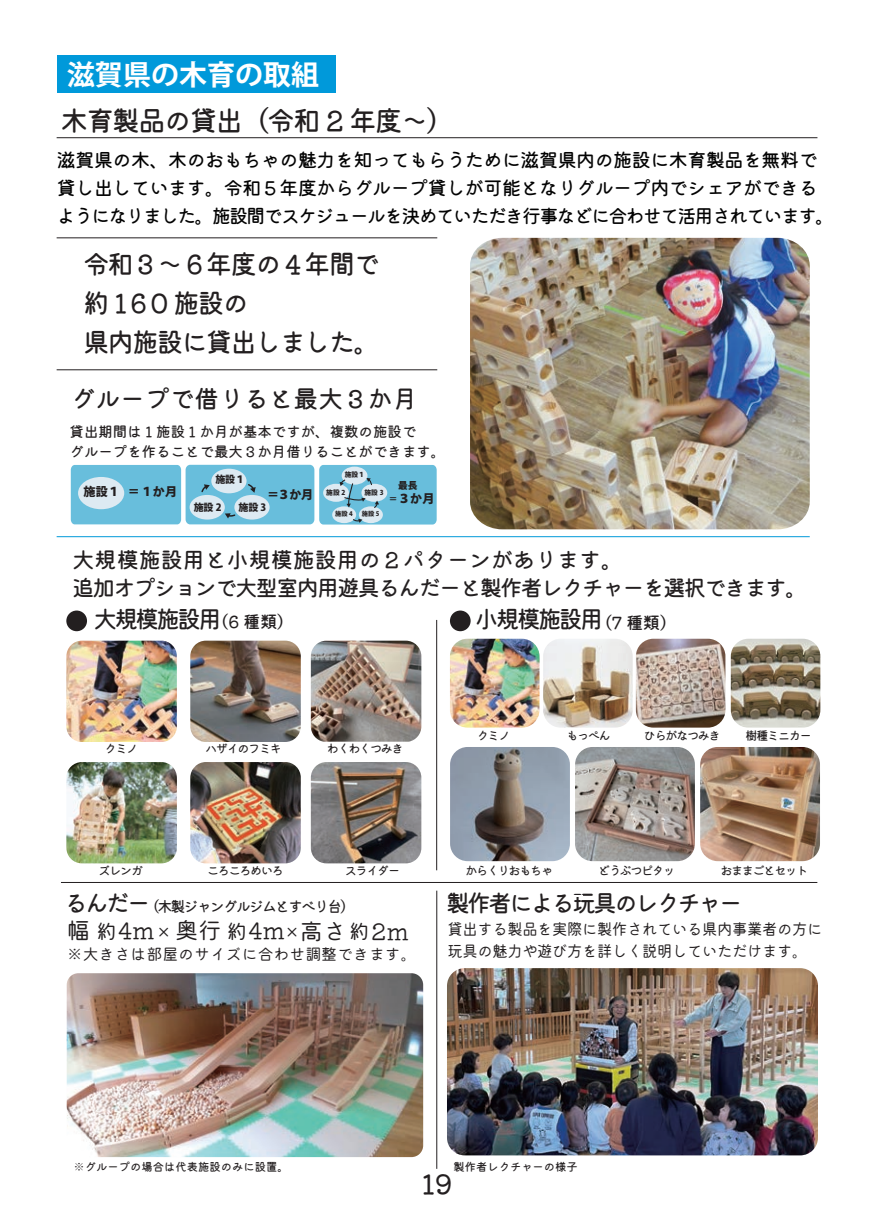
<style>
.page{position:relative;width:874px;height:1225px;background:#fff}
.page>*{position:absolute;margin:0;border:0;box-sizing:border-box;transform-origin:0 0}
.t1{font:28px "Mamelon 5 Hi Regular";letter-spacing:-.05em;color:#231f20}
.t2{font:700 28px "Koz Go Pr 6 N";color:#fff}
.t3{font:27px "Mamelon 5 Hi Regular";color:#231f20}
.t4{font:26.6px/39px "Mamelon 5 Hi Regular";letter-spacing:-.05em;color:#231f20}
.t5{font:24.8px "Mamelon 5 Hi Regular";color:#231f20}
.t6{font:24px "Mamelon 5 Hi Regular";letter-spacing:-.1em;color:#231f20}
.t7{font:23.2px "Mamelon 3.5 Hi Regular";color:#231f20}
.t8{font:22px/28px "Mamelon 5 Hi Regular";letter-spacing:-.075em;color:#231f20}
.t9{font:19px/28px "Mamelon 5 Hi Regular";letter-spacing:-.025em;color:#030303}
.t10{font:16.8px "Mamelon 5 Hi Regular";color:#231f20}
.t11{font:16px/22px "Mamelon 3.5 Hi Regular";letter-spacing:-.025em;color:#231f20;scale:.96 1}
.t12{font:15.8px "Mamelon 3.5 Hi Regular";color:#231f20}
.t13{font:15px "Mamelon 5 Hi Regular";letter-spacing:-.1em;color:#231f20}
.t14{font:14.4px/20.2px "Mamelon 5 Hi Regular";color:#231f20}
.t15{font:12px "Mamelon 5 Hi Regular";letter-spacing:-.1em;color:#231f20}
.t16{font:800 12px "Koz Go Pro";color:#231f20}
.t17{font:11.4px "Mamelon 5 Hi Regular";color:#231f20}
.t18{font:800 10px "Koz Go Pro";letter-spacing:-.025em;color:#231f20}
.t19{font:800 9.6px "Koz Go Pro";color:#231f20}
.t20{font:800 6.8px "Koz Go Pro";color:#231f20}
.t21{font:800 6.2px "Koz Go Pro";color:#231f20}
.s1{font-family:"Mamelon 5 Hi Regular";font-weight:400}
.s2{font-size:24px}
.s3{font-size:20.4px}
.s4{font-size:19.4px}
</style>
<div class="page">
<img style="left:470px;top:238px;width:339px;height:291px">
<img style="left:67px;top:973px;width:356px;height:184px">
<img style="left:447px;top:968px;width:370px;height:187px">
<img style="left:66px;top:640px;width:111px;height:102px">
<img style="left:190px;top:640px;width:110px;height:102px">
<img style="left:311px;top:640px;width:110px;height:101px">
<img style="left:66px;top:762px;width:111px;height:101px">
<img style="left:190px;top:762px;width:110px;height:101px">
<img style="left:311px;top:762px;width:110px;height:101px">
<img style="left:450px;top:639px;width:89px;height:88px">
<img style="left:543px;top:639px;width:89px;height:88px">
<img style="left:635px;top:639px;width:90px;height:88px">
<img style="left:730px;top:639px;width:90px;height:88px">
<img style="left:450px;top:747px;width:119px;height:114px">
<img style="left:575px;top:747px;width:119px;height:114px">
<img style="left:700px;top:747px;width:119px;height:114px">
<div style="left:57px;top:56px;width:278px;height:37px;background:#0099da"></div>
<div style="left:71px;top:465px;width:110px;height:59px;background:#68bedc"></div>
<div style="left:78px;top:477px;width:46px;height:32px;background:#ddeaf2;border-radius:50%"></div>
<div style="left:185px;top:465px;width:129px;height:59px;background:#68bedc;border-radius:5px"></div>
<div style="left:211px;top:469px;width:35px;height:24px;background:#ddeaf2;border-radius:50%"></div>
<div style="left:189px;top:495px;width:36px;height:24px;background:#ddeaf2;border-radius:50%"></div>
<div style="left:234px;top:495px;width:35px;height:24px;background:#ddeaf2;border-radius:50%"></div>
<svg style="left:248px;top:484px;width:7px;height:9px"></svg>
<svg style="left:225px;top:513px;width:11px;height:5px"></svg>
<svg style="left:201px;top:484px;width:9px;height:9px"></svg>
<div style="left:319px;top:465px;width:117px;height:59px;background:#68bedc;border-radius:5px"></div>
<div style="left:341px;top:466px;width:26px;height:18px;background:#ddeaf2;border-radius:50%"></div>
<div style="left:323px;top:484px;width:26px;height:18px;background:#ddeaf2;border-radius:50%"></div>
<div style="left:361px;top:484px;width:26px;height:18px;background:#ddeaf2;border-radius:50%"></div>
<div style="left:332px;top:506px;width:24px;height:17px;background:#ddeaf2;border-radius:50%"></div>
<div style="left:359px;top:506px;width:23px;height:17px;background:#ddeaf2;border-radius:50%"></div>
<svg style="left:352px;top:518px;width:10px;height:5px"></svg>
<svg style="left:339px;top:478px;width:40px;height:30px"></svg>
<hr style="left:57px;top:369px;width:380px;height:1px;background:#231f20">
<hr style="left:57px;top:237px;width:380px;height:1px;background:#231f20">
<hr style="left:57px;top:536px;width:752px;height:1px;background:#0099da">
<hr style="left:57px;top:137px;width:760px;height:1px;background:#231f20">
<hr style="left:436px;top:620px;width:1px;height:250px;background:#231f20">
<hr style="left:436px;top:890px;width:1px;height:278px;background:#231f20">
<hr style="left:61px;top:882px;width:756px;height:1px;background:#231f20">
<div style="left:66px;top:610px;width:21px;height:21px;background:#231f20;border-radius:50%"></div>
<div style="left:449px;top:610px;width:21px;height:21px;background:#231f20;border-radius:50%"></div>
<h1 class="t2" style="left:67px;top:59px;width:254px">滋賀県の木育の取組</h1>
<h1 class="t1" style="left:61px;top:103px;width:394px">木育製品の貸出（令和 2 年度～）</h1>
<p class="t9" style="left:57px;top:146px;width:778px">滋賀県の木、木のおもちゃの魅力を知ってもらうために滋賀県内の施設に木育製品を無料で貸し出しています。令和５年度からグループ貸しが可能となりグループ内でシェアができるようになりました。施設間でスケジュールを決めていただき行事などに合わせて活用されています。</p>
<h3 class="t4" style="left:83px;top:245px;width:297px">令和３～６年度の４年間で約 1６0 施設の<br>県内施設に貸出しました。</h3>
<h3 class="t5" style="left:71px;top:383px;width:348px">グループで借りると最大３か月</h3>
<p class="t14" style="left:70px;top:421px;width:377px">貸出期間は１施設１か月が基本ですが、複数の施設で<br>グループを作ることで最大３か月借りることができます。</p>
<p class="t16" style="left:84px;top:484px;width:95px">施設１ ＝１か月</p>
<p class="t18" style="left:215px;top:473px;width:31px">施設１</p>
<p class="t18" style="left:194px;top:501px;width:29px">施設 2</p>
<p class="t18" style="left:238px;top:501px;width:29px">施設 3</p>
<p class="t16" style="left:267px;top:486px;width:48px">＝３か月</p>
<p class="t20" style="left:344px;top:470px;width:22px">施設１</p>
<p class="t20" style="left:326px;top:487px;width:21px">施設 2</p>
<p class="t20" style="left:364px;top:487px;width:21px">施設 3</p>
<p class="t21" style="left:335px;top:510px;width:19px">施設 4</p>
<p class="t21" style="left:361px;top:510px;width:19px">施設 5</p>
<p class="t19" style="left:398px;top:479px;width:21px">最長</p>
<p class="t16" style="left:387px;top:490px;width:49px"><span class="s1">＝</span>３か月</p>
<p class="t8" style="left:73px;top:546px;width:736px">大規模施設用と小規模施設用の２パターンがあります。<br>追加オプションで大型室内用遊具るんだーと製作者レクチャーを選択できます。</p>
<p class="t6" style="left:94px;top:604px;width:130px">大規模施設用</p>
<p class="t6" style="left:475px;top:604px;width:130px">小規模施設用</p>
<p class="t10" style="left:211px;top:612px;width:84px">（6 種類）</p>
<p class="t10" style="left:595px;top:612px;width:83px">（7 種類）</p>
<p class="t15" style="left:105px;top:741px;width:35px">クミノ</p>
<p class="t15" style="left:205px;top:741px;width:78px">ハザイのフミキ</p>
<p class="t15" style="left:327px;top:741px;width:78px">わくわくつみき</p>
<p class="t15" style="left:476px;top:728px;width:35px">クミノ</p>
<p class="t15" style="left:566px;top:728px;width:46px">もっぺん</p>
<p class="t15" style="left:643px;top:728px;width:78px">ひらがなつみき</p>
<p class="t15" style="left:745px;top:728px;width:67px">樹種ミニカー</p>
<p class="t15" style="left:99px;top:862px;width:46px">ズレンガ</p>
<p class="t15" style="left:207px;top:862px;width:78px">ころころめいろ</p>
<p class="t15" style="left:344px;top:862px;width:57px">スライダー</p>
<p class="t15" style="left:465px;top:862px;width:89px">からくりおもちゃ</p>
<p class="t15" style="left:598px;top:862px;width:78px">どうぶつピタッ</p>
<p class="t15" style="left:720px;top:862px;width:89px">おままごとセット</p>
<p class="t13" style="left:64px;top:897px;width:292px"><span class="s2">るんだー</span>（木製ジャングルジムとすべり台）</p>
<p class="t6" style="left:446px;top:888px;width:297px">製作者による玩具のレクチャー</p>
<p class="t7" style="left:67px;top:916px;width:343px">幅<span class="s3">約</span>4m<span class="s4">×</span>奥行<span class="s3">約</span>4m<span class="s4">×</span>高さ<span class="s3">約</span>2m</p>
<p class="t12" style="left:67px;top:945px;width:351px">※大きさは部屋のサイズに合わせ調整できます。</p>
<p class="t11" style="left:447px;top:918px;width:392px">貸出する製品を実際に製作されている県内事業者の方に玩具の魅力や遊び方を詳しく説明していただけます。</p>
<p class="t17" style="left:74px;top:1159px;width:216px">※グループの場合は代表施設のみに設置。</p>
<p class="t17" style="left:453px;top:1159px;width:126px">製作者レクチャーの様子</p>
<h2 class="t3" style="left:421px;top:1167px;width:32px">19</h2>
</div>
